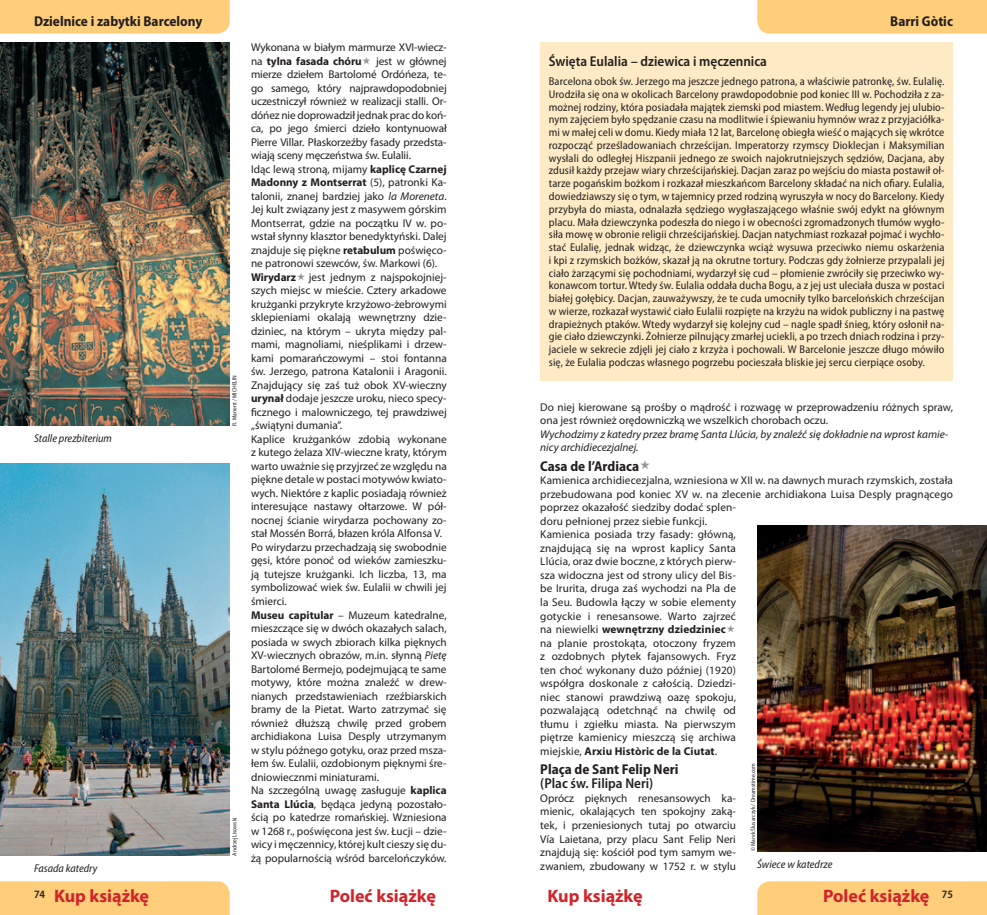
<style>
.page{position:relative;width:987px;height:915px;background:#fff}
.page>*{position:absolute;margin:0;border:0;box-sizing:border-box;transform-origin:0 0}
.t1{font:700 18px "Myriad Pro";color:#d1232a}
.t2{font:700 semi-condensed 14.25px "Myriad Pro";color:#231f20}
.t3{font:600 semi-condensed 14.25px "Myriad Pro";color:#231f20}
.t4{font:11.25px/13.5px "Myriad Pro";color:#231f20}
.t5{font:semi-condensed 11.25px/12.8px "Myriad Pro";letter-spacing:.01em;color:#231f20;text-align:justify}
.t6{font:italic 11.25px/13.5px "Myriad Pro";color:#231f20}
.t7{font:italic semi-condensed 11.25px "Myriad Pro";color:#231f20}
.t8{font:600 semi-condensed 11.25px "Myriad Pro";color:#231f20}
.t9{font:semi-condensed 6px "Myriad Pro";color:#231f20}
.s1{font-weight:700}
.s2{font-style:italic}
</style>
<div class="page">
<div style="left:0;top:0;width:230px;height:34px;background:#fece7a"></div>
<div style="left:0;top:881px;width:230px;height:33px;background:#fece7a"></div>
<img style="left:0;top:463px;width:230px;height:392px">
<img style="left:0;top:43px;width:230px;height:382px">
<div style="left:757px;top:0;width:229px;height:34px;background:#fece7a"></div>
<div style="left:757px;top:881px;width:229px;height:33px;background:#fece7a"></div>
<div style="left:540px;top:43px;width:412px;height:338px;background:#feeac5"></div>
<img style="left:757px;top:525px;width:229px;height:325px">
<p class="t2" style="left:34px;top:13px;width:170px">Dzielnice i zabytki Barcelony</p>
<p class="t7" style="left:34px;top:432px;width:79px">Stalle prezbiterium</p>
<p class="t7" style="left:34px;top:862px;width:65px">Fasada katedry</p>
<p class="t9" style="left:231px;top:425px;width:52px;rotate:-90deg">R. Manent / MICHELIN</p>
<p class="t9" style="left:231px;top:855px;width:40px;rotate:-90deg">Andrzej Lisowski</p>
<p class="t4" style="left:251px;top:40px;width:197px">Wykonana w białym marmurze XVI-wiecz&shy;na <span class="s1">tylna fasada chóru</span></p>
<p class="t4" style="left:251px;top:54px;width:197px;text-indent:125px">jest w głównej mierze dziełem Bartolomé Ordóńeza, te&shy;go samego, który najprawdopodobniej uczestniczył również w realizacji stalli. Or&shy;dóńez nie doprowadził jednak prac do koń&shy;ca, po jego śmierci dzieło kontynuował Pierre Villar. Płaskorzeźby fasady przedsta&shy;wiają sceny męczeństwa św. Eulalii.<br>Idąc lewą stroną, mijamy <span class="s1">kaplicę Czarnej Madonny z Montserrat</span> (5), patronki Ka&shy;talonii, znanej bardziej jako <span class="s2">la Moreneta</span>.<br>Jej kult związany jest z masywem górskim Montserrat, gdzie na początku IV w. po&shy;wstał słynny klasztor benedyktyński. Dalej znajduje się piękne <span class="s1">retabulum</span> poświęco&shy;ne patronowi szewców, św. Markowi (6).<br><span class="s1">Wirydarz</span> jest jednym z najspokojniej&shy;szych miejsc w mieście. Cztery arkadowe krużganki przykryte krzyżowo-żebrowymi sklepieniami okalają wewnętrzny dzie&shy;dziniec, na którym – ukryta między pal&shy;mami, magnoliami, nieśplikami i drzew&shy;kami pomarańczowymi – stoi fontanna św. Jerzego, patrona Katalonii i Aragonii.<br>Znajdujący się zaś tuż obok XV-wieczny <span class="s1">urynał</span> dodaje jeszcze uroku, nieco specy&shy;ficznego i malowniczego, tej prawdziwej „świątyni dumania”.<br>Kaplice krużganków zdobią wykonane z kutego żelaza XIV-wieczne kraty, którym warto uważnie się przyjrzeć ze względu na piękne detale w postaci motywów kwiato&shy;wych. Niektóre z kaplic posiadają również interesujące nastawy ołtarzowe. W pół&shy;nocnej ścianie wirydarza pochowany zo&shy;stał Mossén Borrá, błazen króla Alfonsa V.<br>Po wirydarzu przechadzają się swobodnie gęsi, które ponoć od wieków zamieszku&shy;ją tutejsze krużganki. Ich liczba, 13, ma symbolizować wiek św. Eulalii w chwili jej śmierci.<br><span class="s1">Museu capitular</span> – Muzeum katedralne, mieszczące się w dwóch okazałych salach, posiada w swych zbiorach kilka pięknych XV-wiecznych obrazów, m.in. słynną <span class="s2">Pietę </span>Bartolomé Bermejo, podejmującą te same motywy, które można znaleźć w drew&shy;nianych przedstawieniach rzeźbiarskich bramy de la Pietat. Warto zatrzymać się również dłuższą chwilę przed grobem archidiakona Luisa Desply utrzymanym w stylu późnego gotyku, oraz przed msza&shy;łem św. Eulalii, ozdobionym pięknymi śre&shy;dniowiecznmi miniaturami.<br>Na szczególną uwagę zasługuje <span class="s1">kaplica Santa Llúcia</span>, będąca jedyną pozostało&shy;ścią po katedrze romańskiej. Wzniesiona w 1268 r., poświęcona jest św. Łucji – dzie&shy;wicy i męczennicy, której kult cieszy się du&shy;żą popularnością wśród barcelończyków.</p>
<p class="t2" style="left:890px;top:13px;width:64px">Barri Gòtic</p>
<p class="t3" style="left:549px;top:53px;width:220px">Święta Eulalia – dziewica i męczennica</p>
<p class="t5" style="left:549px;top:75px;width:397px">Barcelona obok św. Jerzego ma jeszcze jednego patrona, a właściwie patronkę, św. Eulalię.<br>Urodziła się ona w okolicach Barcelony prawdopodobnie pod koniec III w. Pochodziła z za&shy;możnej rodziny, która posiadała majątek ziemski pod miastem. Według legendy jej ulubio&shy;nym zajęciem było spędzanie czasu na modlitwie i śpiewaniu hymnów wraz z przyjaciółka&shy;mi w małej celi w domu. Kiedy miała 12 lat, Barcelonę obiegła wieść o mających się wkrótce rozpocząć prześladowaniach chrześcijan. Imperatorzy rzymscy Dioklecjan i Maksymilian wysłali do odległej Hiszpanii jednego ze swoich najokrutniejszych sędziów, Dacjana, aby zdusił każdy przejaw wiary chrześcijańskiej. Dacjan zaraz po wejściu do miasta postawił oł&shy;tarze pogańskim bożkom i rozkazał mieszkańcom Barcelony składać na nich ofiary. Eulalia, dowiedziawszy się o tym, w tajemnicy przed rodziną wyruszyła w nocy do Barcelony. Kiedy przybyła do miasta, odnalazła sędziego wygłaszającego właśnie swój edykt na głównym placu. Mała dziewczynka podeszła do niego i w obecności zgromadzonych tłumów wygło&shy;siła mowę w obronie religii chrześcijańskiej. Dacjan natychmiast rozkazał pojmać i wychło&shy;stać Eulalię, jednak widząc, że dziewczynka wciąż wysuwa przeciwko niemu oskarżenia i kpi z rzymskich bożków, skazał ją na okrutne tortury. Podczas gdy żołnierze przypalali jej ciało żarzącymi się pochodniami, wydarzył się cud – płomienie zwróciły się przeciwko wy&shy;konawcom tortur. Wtedy św. Eulalia oddała ducha Bogu, a z jej ust uleciała dusza w postaci białej gołębicy. Dacjan, zauważywszy, że te cuda umocniły tylko barcelońskich chrześcijan w wierze, rozkazał wystawić ciało Eulalii rozpięte na krzyżu na widok publiczny i na pastwę drapieżnych ptaków. Wtedy wydarzył się kolejny cud – nagle spadł śnieg, który osłonił na&shy;gie ciało dziewczynki. Żołnierze pilnujący zmarłej uciekli, a po trzech dniach rodzina i przy&shy;jaciele w sekrecie zdjęli jej ciało z krzyża i pochowali. W Barcelonie jeszcze długo mówiło się, że Eulalia podczas własnego pogrzebu pocieszała bliskie jej sercu cierpiące osoby.</p>
<p class="t4" style="left:540px;top:400px;width:414px">Do niej kierowane są prośby o mądrość i rozwagę w przeprowadzeniu różnych spraw, ona jest również orędowniczką we wszelkich chorobach oczu.</p>
<p class="t6" style="left:540px;top:427px;width:409px">Wychodzimy z katedry przez bramę Santa Llúcia, by znaleźć się dokładnie na wprost kamie&shy;nicy archidiecezjalnej.</p>
<p class="t2" style="left:540px;top:458px;width:100px">Casa de l’Ardiaca</p>
<p class="t4" style="left:540px;top:473px;width:414px">Kamienica archidiecezjalna, wzniesiona w XII w. na dawnych murach rzymskich, została przebudowana pod koniec XV w. na zlecenie archidiakona Luisa Desply pragnącego poprzez okazałość siedziby dodać splen-<br>doru pełnionej przez siebie funkcji.<br>Kamienica posiada trzy fasady: główną,<br>znajdującą się na wprost kaplicy Santa<br>Llúcia, oraz dwie boczne, z których pierw-<br>sza widoczna jest od strony ulicy del Bis-<br>be Irurita, druga zaś wychodzi na Pla de<br>la Seu. Budowla łączy w sobie elementy<br>gotyckie i renesansowe. Warto zajrzeć<br>na niewielki <span class="s1">wewnętrzny dziedziniec<br></span>na planie prostokąta, otoczony fryzem<br>z ozdobnych płytek fajansowych. Fryz<br>ten choć wykonany dużo później (1920)<br>współgra doskonale z całością. Dziedzi-<br>niec stanowi prawdziwą oazę spokoju,<br>pozwalającą odetchnąć na chwilę od<br>tłumu i zgiełku miasta. Na pierwszym<br>piętrze kamienicy mieszczą się archiwa<br>miejskie, <span class="s1">Arxiu Històric de la Ciutat</span>.</p>
<p class="t2" style="left:540px;top:761px;width:140px">Plaça de Sant Felip Neri</p>
<p class="t3" style="left:540px;top:775px;width:114px">(Plac św. Filipa Neri)</p>
<p class="t4" style="left:540px;top:791px;width:197px;text-align:justify">Oprócz pięknych renesansowych ka&shy;mienic, okalających ten spokojny zaką&shy;tek, i przeniesionych tutaj po otwarciu Vía Laietana, przy placu Sant Felip Neri znajdują się: kościół pod tym samym we&shy;zwaniem, zbudowany w 1752 r. w stylu</p>
<p class="t9" style="left:749px;top:851px;width:90px;rotate:-90deg">© Marek Ślusarczyk / Dreamstime.com</p>
<p class="t7" style="left:757px;top:858px;width:77px">Świece w katedrze</p>
<p class="t8" style="left:34px;top:887px;width:13px">74</p>
<h1 class="t1" style="left:54px;top:884px;width:97px">Kup książkę</h1>
<h1 class="t1" style="left:330px;top:884px;width:108px">Poleć książkę</h1>
<h1 class="t1" style="left:547px;top:884px;width:97px">Kup książkę</h1>
<h1 class="t1" style="left:823px;top:884px;width:108px">Poleć książkę</h1>
<p class="t8" style="left:941px;top:887px;width:13px">75</p>
</div>
